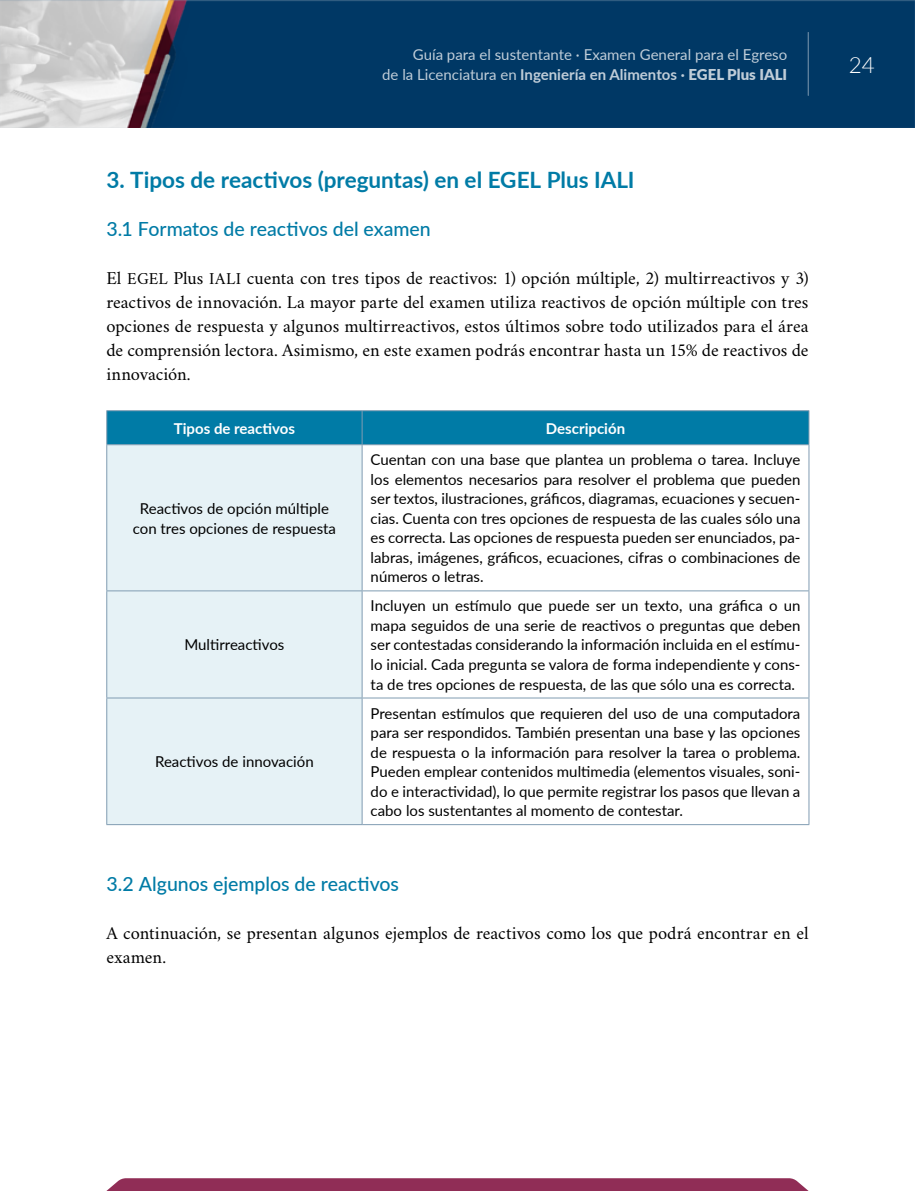
<style>
.page{position:relative;width:915px;height:1191px;background:#fff}
.page>*{position:absolute;margin:0;border:0;box-sizing:border-box;transform-origin:0 0}
.t1{font:700 22.5px "Lato";color:#007ba6}
.t2{font:300 22.5px "Lato";color:#fff}
.t3{font:500 19.5px "Lato";color:#007ba6}
.t4{font:18px/24px "Crimson";letter-spacing:-.005em;color:#000;text-align:justify}
.t5{font:15px/19.5px "Lato";color:#000;text-align:justify}
.t6{font:15px/19.5px "Lato";color:#fff;text-align:right}
.t7{font:700 15px "Lato";color:#fff}
.s1{font-weight:700}
.s2{font-weight:900}
.s3{font-size:16.5px}
</style>
<div class="page">
<img style="left:0;top:0;width:914px;height:128px">
<svg style="left:106px;top:1178px;width:702px;height:13px;background:#94355c"></svg>
<hr style="left:807px;top:32px;width:1px;height:63px;background:#fff">
<div style="left:107px;top:411px;width:701px;height:33px;background:#007ba6"></div>
<div style="left:107px;top:445px;width:254px;height:379px;background:#e6f2f6"></div>
<hr style="left:361px;top:411px;width:1px;height:33px;background:#809cb2">
<hr style="left:361px;top:445px;width:1px;height:145px;background:#809cb2">
<hr style="left:106px;top:590px;width:256px;height:1px;background:#809cb2">
<hr style="left:362px;top:590px;width:447px;height:1px;background:#809cb2">
<hr style="left:361px;top:591px;width:1px;height:106px;background:#809cb2">
<hr style="left:106px;top:697px;width:256px;height:1px;background:#809cb2">
<hr style="left:362px;top:697px;width:447px;height:1px;background:#809cb2">
<hr style="left:361px;top:698px;width:1px;height:126px;background:#809cb2">
<hr style="left:106px;top:445px;width:1px;height:145px;background:#809cb2">
<hr style="left:808px;top:445px;width:1px;height:145px;background:#809cb2">
<hr style="left:106px;top:591px;width:1px;height:106px;background:#809cb2">
<hr style="left:808px;top:591px;width:1px;height:106px;background:#809cb2">
<hr style="left:106px;top:698px;width:1px;height:126px;background:#809cb2">
<hr style="left:808px;top:698px;width:1px;height:126px;background:#809cb2">
<hr style="left:106px;top:824px;width:256px;height:1px;background:#809cb2">
<hr style="left:362px;top:824px;width:447px;height:1px;background:#809cb2">
<hr style="left:106px;top:410px;width:256px;height:1px;background:#809cb2">
<hr style="left:106px;top:411px;width:1px;height:33px;background:#809cb2">
<hr style="left:362px;top:410px;width:447px;height:1px;background:#809cb2">
<hr style="left:808px;top:411px;width:1px;height:33px;background:#809cb2">
<hr style="left:106px;top:444px;width:256px;height:1px;background:#809cb2">
<hr style="left:362px;top:444px;width:447px;height:1px;background:#809cb2">
<p class="t6" style="left:382px;top:44px;width:406px">Guía para el sustentante · Examen General para el Egreso<br>de la Licenciatura en <span class="s1">Ingeniería en Alimentos ·</span> <span class="s2">EGEL Plus IALI</span></p>
<h1 class="t2" style="left:848px;top:49px;width:28px">24</h1>
<h1 class="t1" style="left:106px;top:163px;width:529px">3. Tipos de reactivos (preguntas) en el EGEL Plus IALI</h1>
<h2 class="t3" style="left:106px;top:215px;width:326px">3.1 Formatos de reactivos del examen</h2>
<p class="t4" style="left:106px;top:265px;width:703px">El <span class="s3">EGEL</span> Plus <span class="s3">IALI</span> cuenta con tres tipos de reactivos: 1) opción múltiple, 2) multirreactivos y 3) reactivos de innovación. La mayor parte del examen utiliza reactivos de opción múltiple con tres opciones de respuesta y algunos multirreactivos, estos últimos sobre todo utilizados para el área de comprensión lectora. Asimismo, en este examen podrás encontrar hasta un 15% de reactivos de innovación.</p>
<p class="t7" style="left:174px;top:417px;width:123px">Tipos de reactivos</p>
<p class="t7" style="left:545px;top:417px;width:81px">Descripción</p>
<p class="t5" style="left:133px;top:498px;width:205px;text-align:center">Reactivos de opción múltiple con tres opciones de respuesta</p>
<p class="t5" style="left:184px;top:634px;width:101px">Multirreactivos</p>
<p class="t5" style="left:155px;top:751px;width:160px">Reactivos de innovación</p>
<p class="t5" style="left:370px;top:449px;width:431px">Cuentan con una base que plantea un problema o tarea. Incluye los elementos necesarios para resolver el problema que pueden ser textos, ilustraciones, gráficos, diagramas, ecuaciones y secuen&shy;cias. Cuenta con tres opciones de respuesta de las cuales sólo una es correcta. Las opciones de respuesta pueden ser enunciados, pa&shy;labras, imágenes, gráficos, ecuaciones, cifras o combinaciones de números o letras.</p>
<p class="t5" style="left:370px;top:595px;width:431px">Incluyen un estímulo que puede ser un texto, una gráfica o un mapa seguidos de una serie de reactivos o preguntas que deben ser contestadas considerando la información incluida en el estímu&shy;lo inicial. Cada pregunta se valora de forma independiente y cons&shy;ta de tres opciones de respuesta, de las que sólo una es correcta.</p>
<p class="t5" style="left:370px;top:702px;width:431px">Presentan estímulos que requieren del uso de una computadora para ser respondidos. También presentan una base y las opciones de respuesta o la información para resolver la tarea o problema.<br>Pueden emplear contenidos multimedia (elementos visuales, soni&shy;do e interactividad), lo que permite registrar los pasos que llevan a cabo los sustentantes al momento de contestar.</p>
<h2 class="t3" style="left:106px;top:870px;width:294px">3.2 Algunos ejemplos de reactivos</h2>
<p class="t4" style="left:106px;top:920px;width:703px">A continuación, se presentan algunos ejemplos de reactivos como los que podrá encontrar en el examen.</p>
</div>
